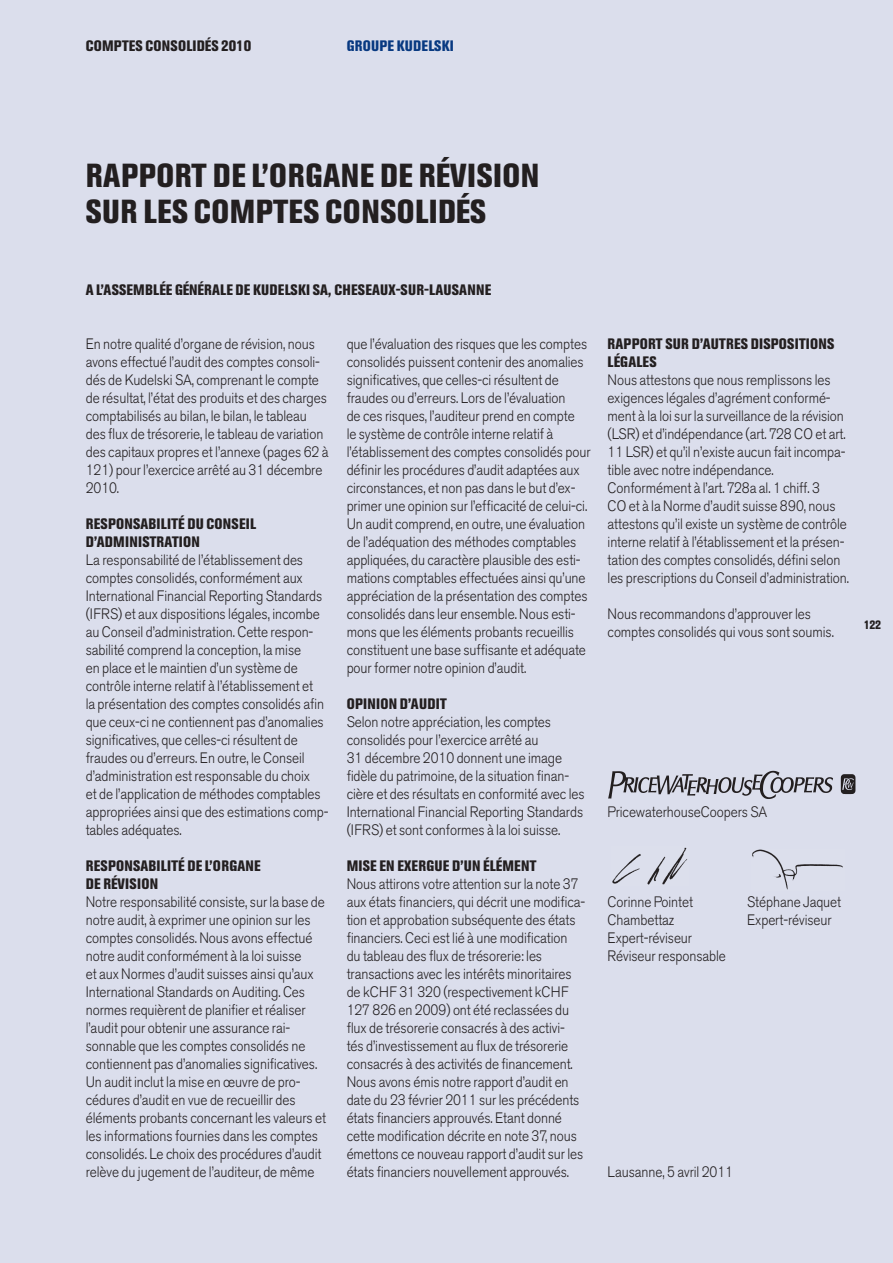
<style>
.page{position:relative;width:893px;height:1263px;background:#fff}
.page>*{position:absolute;margin:0;border:0;box-sizing:border-box;transform-origin:0 0}
.t1{font:800 condensed 33px "Akzidenz Grotesk BE";letter-spacing:.015em;color:#231f20}
.t2{font:300 15px/18px "Akzidenz Grotesk BE";letter-spacing:-.005em;color:#231f20;scale:.9 1}
.t3{font:800 condensed 15px "Akzidenz Grotesk BE";letter-spacing:.015em;color:#231f20}
.t4{font:800 condensed 15px "Akzidenz Grotesk BE";color:#083981}
.t5{font:800 condensed 15px "Akzidenz Grotesk BE";letter-spacing:-.005em;color:#231f20}
.t6{font:800 condensed 12px "Akzidenz Grotesk BE";color:#231f20}
</style>
<div class="page">
<div style="left:0;top:0;width:892px;height:1263px;background:#dbdeec"></div>
<svg style="left:608px;top:771px;width:225px;height:28px"></svg>
<svg style="left:840px;top:774px;width:15px;height:20px"></svg>
<img style="left:612px;top:847px;width:76px;height:38px">
<img style="left:752px;top:849px;width:91px;height:41px">
<p class="t3" style="left:86px;top:37px;width:10px">COMPTES</p>
<p class="t3" style="left:145px;top:37px;width:17px">CONSOLID</p>
<p class="t3" style="left:205px;top:37px;width:48px">ÉS 2010</p>
<p class="t4" style="left:346px;top:37px;width:17px">GROUPE</p>
<p class="t4" style="left:397px;top:37px;width:16px">KUDELSKI</p>
<h1 class="t1" style="left:86px;top:157px;width:36px">RAPPORT</h1>
<h1 class="t1" style="left:213px;top:157px;width:75px">DE L’ORGANE</h1>
<h1 class="t1" style="left:380px;top:157px;width:102px">DE RÉVISION</h1>
<h1 class="t1" style="left:86px;top:193px;width:145px">SUR LES COMPTES</h1>
<h1 class="t1" style="left:325px;top:193px;width:35px">CONSOLID</h1>
<h1 class="t1" style="left:456px;top:193px;width:30px">ÉS</h1>
<p class="t3" style="left:86px;top:281px;width:35px">A L’ASSEM</p>
<p class="t5" style="left:145px;top:281px;width:67px">BLÉE GÉNÉRALE</p>
<p class="t3" style="left:235px;top:281px;width:34px">DE KUDELSKI</p>
<p class="t3" style="left:313px;top:281px;width:47px">SA, CHESEAU</p>
<p class="t3" style="left:388px;top:281px;width:56px">X-SUR-LAUSANNE</p>
<p class="t2" style="left:86px;top:335px;width:271px">En notre qualité d’organe de révision, nous avons effectué l’audit des comptes consoli&shy;dés de Kudelski SA, comprenant le compte de résultat, l’état des produits et des charges comptabilisés au bilan, le bilan, le tableau des flux de trésorerie, le tableau de variation des capitaux propres et l’annexe (pages 62 à 121) pour l’exercice arrêté au 31 décembre 2010.</p>
<p class="t3" style="left:86px;top:515px;width:17px">RESPONSA</p>
<p class="t3" style="left:148px;top:515px;width:67px">BILITÉ DUCONSEIL</p>
<p class="t3" style="left:86px;top:533px;width:20px">D’ADMINISTRATION</p>
<p class="t2" style="left:86px;top:551px;width:271px">La responsabilité de l’établissement des comptes consolidés, conformément aux International Financial Reporting Standards (IFRS) et aux dispositions légales, incombe au Conseil d’administration. Cette respon&shy;sabilité comprend la conception, la mise<br>en place et le maintien d’un système de contrôle interne relatif à l’établissement et<br>la présentation des comptes consolidés afin que ceux-ci ne contiennent pas d’anomalies significatives, que celles-ci résultent de fraudes ou d’erreurs. En outre, le Conseil d’administration est responsable du choix<br>et de l’application de méthodes comptables appropriées ainsi que des estimations comp&shy;tables adéquates.</p>
<p class="t3" style="left:86px;top:857px;width:17px">RESPONSA</p>
<p class="t3" style="left:148px;top:857px;width:74px">BILITÉ DE L’ORGANE</p>
<p class="t3" style="left:86px;top:875px;width:47px">DE RÉVISION</p>
<p class="t2" style="left:86px;top:893px;width:268px">Notre responsabilité consiste, sur la base de notre audit, à exprimer une opinion sur les comptes consolidés. Nous avons effectué notre audit conformément à la loi suisse<br>et aux Normes d’audit suisses ainsi qu’aux International Standards on Auditing. Ces normes requièrent de planifier et réaliser l’audit pour obtenir une assurance rai&shy;sonnable que les comptes consolidés ne contiennent pas d’anomalies significatives.<br>Un audit inclut la mise en œuvre de pro&shy;cédures d’audit en vue de recueillir des éléments probants concernant les valeurs et les informations fournies dans les comptes consolidés. Le choix des procédures d’audit relève du jugement de l’auditeur, de même</p>
<p class="t2" style="left:346px;top:335px;width:272px">que l’évaluation des risques que les comptes consolidés puissent contenir des anomalies significatives, que celles-ci résultent de fraudes ou d’erreurs. Lors de l’évaluation<br>de ces risques, l’auditeur prend en compte<br>le système de contrôle interne relatif à l’établissement des comptes consolidés pour définir les procédures d’audit adaptées aux circonstances, et non pas dans le but d’ex&shy;primer une opinion sur l’efficacité de celui-ci.<br>Un audit comprend, en outre, une évaluation de l’adéquation des méthodes comptables appliquées, du caractère plausible des esti&shy;mations comptables effectuées ainsi qu’une appréciation de la présentation des comptes consolidés dans leur ensemble. Nous esti&shy;mons que les éléments probants recueillis constituent une base suffisante et adéquate pour former notre opinion d’audit.</p>
<p class="t3" style="left:346px;top:695px;width:17px">OPINION</p>
<p class="t3" style="left:400px;top:695px;width:20px">D’AUDIT</p>
<p class="t2" style="left:346px;top:713px;width:266px">Selon notre appréciation, les comptes consolidés pour l’exercice arrêté au<br>31 décembre 2010 donnent une image fidèle du patrimoine, de la situation finan&shy;cière et des résultats en conformité avec les International Financial Reporting Standards (IFRS) et sont conformes à la loi suisse.</p>
<p class="t3" style="left:346px;top:857px;width:74px">MISE EN EXERGUE</p>
<p class="t3" style="left:452px;top:857px;width:60px">D’UN ÉLÉMENT</p>
<p class="t2" style="left:346px;top:875px;width:266px">Nous attirons votre attention sur la note 37 aux états financiers, qui décrit une modifica&shy;tion et approbation subséquente des états financiers. Ceci est lié à une modification du tableau des flux de trésorerie: les transactions avec les intérêts minoritaires de kCHF 31 320 (respectivement kCHF 127 826 en 2009) ont été reclassées du flux de trésorerie consacrés à des activi&shy;tés d’investissement au flux de trésorerie consacrés à des activités de financement.<br>Nous avons émis notre rapport d’audit en date du 23 février 2011 sur les précédents états financiers approuvés. Etant donné cette modification décrite en note 37, nous émettons ce nouveau rapport d’audit sur les états financiers nouvellement approuvés.</p>
<p class="t3" style="left:607px;top:335px;width:17px">RAPPORT</p>
<p class="t3" style="left:665px;top:335px;width:46px">SUR D’AUTRES</p>
<p class="t3" style="left:750px;top:335px;width:8px">DISPOSITIONS</p>
<p class="t3" style="left:607px;top:353px;width:21px">LÉGALES</p>
<p class="t2" style="left:607px;top:371px;width:270px">Nous attestons que nous remplissons les exigences légales d’agrément conformé&shy;ment à la loi sur la surveillance de la révision (LSR) et d’indépendance (art. 728 CO et art.<br>11 LSR) et qu’il n’existe aucun fait incompa&shy;tible avec notre indépendance.<br>Conformément à l’art. 728a al. 1 chiff. 3<br>CO et à la Norme d’audit suisse 890, nous attestons qu’il existe un système de contrôle interne relatif à l’établissement et la présen&shy;tation des comptes consolidés, défini selon les prescriptions du Conseil d’administration.</p>
<p class="t2" style="left:607px;top:605px;width:253px">Nous recommandons d’approuver les comptes consolidés qui vous sont soumis.</p>
<p class="t6" style="left:863px;top:618px;width:19px">122</p>
<p class="t2" style="left:607px;top:803px;width:179px">PricewaterhouseCoopers SA</p>
<p class="t2" style="left:607px;top:893px;width:96px">Corinne Pointet</p>
<p class="t2" style="left:747px;top:893px;width:106px">Stéphane Jaquet</p>
<p class="t2" style="left:607px;top:911px;width:76px">Chambettaz</p>
<p class="t2" style="left:747px;top:911px;width:95px">Expert-réviseur</p>
<p class="t2" style="left:607px;top:929px;width:133px">Expert-réviseur<br>Réviseur responsable</p>
<p class="t2" style="left:607px;top:1163px;width:141px">Lausanne, 5 avril 2011</p>
</div>
